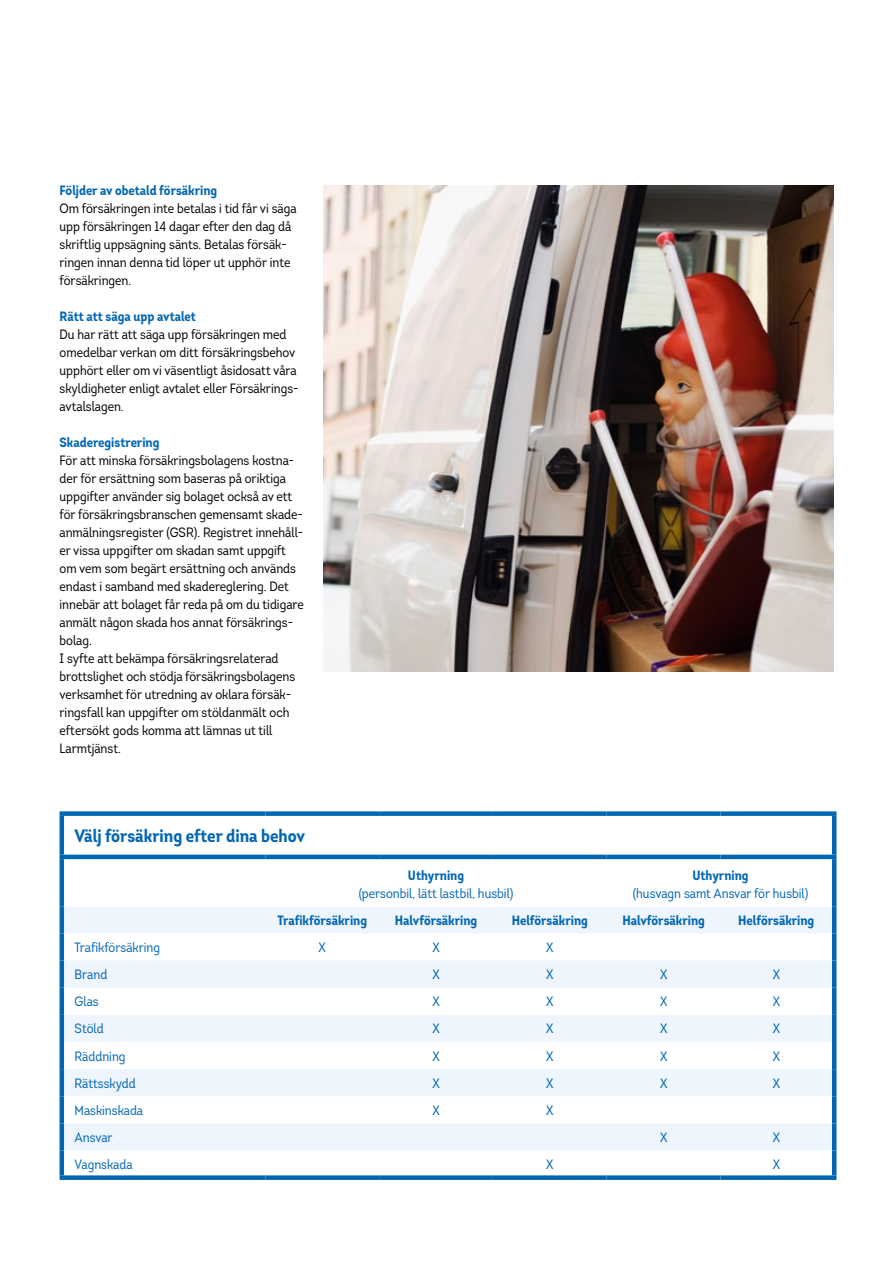
<style>
.page{position:relative;width:893px;height:1263px;background:#fff}
.page>*{position:absolute;margin:0;border:0;box-sizing:border-box;transform-origin:0 0}
.t1{font:700 18px "Intro Cond";color:#0066b3}
.t2{font:13.5px/18px "Intro Cond";color:#000}
.t3{font:13.5px "Intro Cond";color:#0066b3}
.t4{font:700 13.5px "Intro Cond";color:#0066b3}
</style>
<div class="page">
<svg style="left:64px;top:906px;width:768px;height:244px;fill:#eef5fc"></svg>
<div style="left:60px;top:811px;width:205px;height:5px;background:#0066b3"></div>
<hr style="left:60px;top:816px;width:4px;height:39px;background:#0066b3">
<div style="left:265px;top:811px;width:114px;height:5px;background:#0066b3"></div>
<div style="left:379px;top:811px;width:114px;height:5px;background:#0066b3"></div>
<div style="left:493px;top:811px;width:114px;height:5px;background:#0066b3"></div>
<div style="left:607px;top:811px;width:113px;height:5px;background:#0066b3"></div>
<div style="left:720px;top:811px;width:116px;height:5px;background:#0066b3"></div>
<hr style="left:832px;top:816px;width:4px;height:39px;background:#0066b3">
<hr style="left:60px;top:855px;width:205px;height:4px;background:#0066b3">
<hr style="left:265px;top:855px;width:114px;height:4px;background:#0066b3">
<hr style="left:379px;top:855px;width:114px;height:4px;background:#0066b3">
<hr style="left:493px;top:855px;width:114px;height:4px;background:#0066b3">
<hr style="left:607px;top:855px;width:113px;height:4px;background:#0066b3">
<hr style="left:720px;top:855px;width:116px;height:4px;background:#0066b3">
<hr style="left:832px;top:906px;width:4px;height:27px;background:#0066b3">
<hr style="left:832px;top:933px;width:4px;height:27px;background:#0066b3">
<hr style="left:832px;top:960px;width:4px;height:28px;background:#0066b3">
<hr style="left:832px;top:988px;width:4px;height:27px;background:#0066b3">
<hr style="left:832px;top:1015px;width:4px;height:27px;background:#0066b3">
<hr style="left:832px;top:1042px;width:4px;height:27px;background:#0066b3">
<hr style="left:832px;top:1069px;width:4px;height:27px;background:#0066b3">
<hr style="left:832px;top:1096px;width:4px;height:27px;background:#0066b3">
<hr style="left:832px;top:1123px;width:4px;height:27px;background:#0066b3">
<hr style="left:832px;top:1150px;width:4px;height:25px;background:#0066b3">
<hr style="left:60px;top:906px;width:4px;height:27px;background:#0066b3">
<hr style="left:60px;top:933px;width:4px;height:27px;background:#0066b3">
<hr style="left:60px;top:960px;width:4px;height:28px;background:#0066b3">
<hr style="left:60px;top:988px;width:4px;height:27px;background:#0066b3">
<hr style="left:60px;top:1015px;width:4px;height:27px;background:#0066b3">
<hr style="left:60px;top:1042px;width:4px;height:27px;background:#0066b3">
<hr style="left:60px;top:1069px;width:4px;height:27px;background:#0066b3">
<hr style="left:60px;top:1096px;width:4px;height:27px;background:#0066b3">
<hr style="left:60px;top:1123px;width:4px;height:27px;background:#0066b3">
<hr style="left:60px;top:1150px;width:4px;height:25px;background:#0066b3">
<hr style="left:60px;top:859px;width:4px;height:47px;background:#0066b3">
<hr style="left:832px;top:859px;width:4px;height:47px;background:#0066b3">
<div style="left:265px;top:1175px;width:114px;height:5px;background:#0066b3"></div>
<div style="left:379px;top:1175px;width:114px;height:5px;background:#0066b3"></div>
<div style="left:493px;top:1175px;width:114px;height:5px;background:#0066b3"></div>
<div style="left:607px;top:1175px;width:113px;height:5px;background:#0066b3"></div>
<div style="left:720px;top:1175px;width:116px;height:5px;background:#0066b3"></div>
<div style="left:60px;top:1175px;width:205px;height:5px;background:#0066b3"></div>
<img style="left:323px;top:186px;width:510px;height:486px">
<p class="t4" style="left:60px;top:181px;width:159px">Följder av obetald försäkring</p>
<p class="t2" style="left:60px;top:199px;width:239px">Om försäkringen inte betalas i tid får vi säga upp försäkringen 14 dagar efter den dag då skriftlig uppsägning sänts. Betalas försäk&shy;ringen innan denna tid löper ut upphör inte försäkringen.</p>
<p class="t4" style="left:60px;top:307px;width:138px">Rätt att säga upp avtalet</p>
<p class="t2" style="left:60px;top:325px;width:240px">Du har rätt att säga upp försäkringen med omedelbar verkan om ditt försäkringsbehov upphört eller om vi väsentligt åsidosatt våra skyldigheter enligt avtalet eller Försäkrings&shy;avtalslagen.</p>
<p class="t4" style="left:60px;top:433px;width:101px">Skaderegistrering</p>
<p class="t2" style="left:60px;top:451px;width:246px">För att minska försäkringsbolagens kostna&shy;der för ersättning som baseras på oriktiga uppgifter använder sig bolaget också av ett för försäkringsbranschen gemensamt skade&shy;anmälningsregister (GSR). Registret innehåll&shy;er vissa uppgifter om skadan samt uppgift om vem som begärt ersättning och används endast i samband med skadereglering. Det innebär att bolaget får reda på om du tidigare anmält någon skada hos annat försäkrings&shy;bolag.<br>I syfte att bekämpa försäkringsrelaterad brottslighet och stödja försäkringsbolagens verksamhet för utredning av oklara försäk&shy;ringsfall kan uppgifter om stöldanmält och eftersökt gods komma att lämnas ut till Larmtjänst.</p>
<h1 class="t1" style="left:75px;top:824px;width:232px">Välj försäkring efter dina behov</h1>
<p class="t4" style="left:408px;top:866px;width:58px">Uthyrning</p>
<p class="t3" style="left:359px;top:885px;width:156px">(personbil, lätt lastbil, husbil)</p>
<p class="t4" style="left:692px;top:866px;width:58px">Uthyrning</p>
<p class="t3" style="left:633px;top:885px;width:177px">(husvagn samt Ansvar för husbil)</p>
<p class="t4" style="left:277px;top:911px;width:91px">Trafikförsäkring</p>
<p class="t4" style="left:395px;top:911px;width:84px">Halvförsäkring</p>
<p class="t4" style="left:512px;top:911px;width:78px">Helförsäkring</p>
<p class="t4" style="left:622px;top:911px;width:84px">Halvförsäkring</p>
<p class="t4" style="left:738px;top:911px;width:78px">Helförsäkring</p>
<p class="t3" style="left:75px;top:939px;width:87px">Trafikförsäkring</p>
<p class="t3" style="left:319px;top:939px;width:9px">X</p>
<p class="t3" style="left:432px;top:939px;width:9px">X</p>
<p class="t3" style="left:546px;top:939px;width:9px">X</p>
<p class="t3" style="left:75px;top:966px;width:34px">Brand</p>
<p class="t3" style="left:432px;top:966px;width:9px">X</p>
<p class="t3" style="left:546px;top:966px;width:9px">X</p>
<p class="t3" style="left:660px;top:966px;width:9px">X</p>
<p class="t3" style="left:773px;top:966px;width:9px">X</p>
<p class="t3" style="left:75px;top:993px;width:26px">Glas</p>
<p class="t3" style="left:432px;top:993px;width:9px">X</p>
<p class="t3" style="left:546px;top:993px;width:9px">X</p>
<p class="t3" style="left:660px;top:993px;width:9px">X</p>
<p class="t3" style="left:773px;top:993px;width:9px">X</p>
<p class="t3" style="left:75px;top:1020px;width:31px">Stöld</p>
<p class="t3" style="left:432px;top:1020px;width:9px">X</p>
<p class="t3" style="left:546px;top:1020px;width:9px">X</p>
<p class="t3" style="left:660px;top:1020px;width:9px">X</p>
<p class="t3" style="left:773px;top:1020px;width:9px">X</p>
<p class="t3" style="left:75px;top:1048px;width:52px">Räddning</p>
<p class="t3" style="left:432px;top:1048px;width:9px">X</p>
<p class="t3" style="left:546px;top:1048px;width:9px">X</p>
<p class="t3" style="left:660px;top:1048px;width:9px">X</p>
<p class="t3" style="left:773px;top:1048px;width:9px">X</p>
<p class="t3" style="left:75px;top:1075px;width:63px">Rättsskydd</p>
<p class="t3" style="left:432px;top:1075px;width:9px">X</p>
<p class="t3" style="left:546px;top:1075px;width:9px">X</p>
<p class="t3" style="left:660px;top:1075px;width:9px">X</p>
<p class="t3" style="left:773px;top:1075px;width:9px">X</p>
<p class="t3" style="left:75px;top:1102px;width:70px">Maskinskada</p>
<p class="t3" style="left:432px;top:1102px;width:9px">X</p>
<p class="t3" style="left:546px;top:1102px;width:9px">X</p>
<p class="t3" style="left:75px;top:1129px;width:40px">Ansvar</p>
<p class="t3" style="left:660px;top:1129px;width:9px">X</p>
<p class="t3" style="left:773px;top:1129px;width:9px">X</p>
<p class="t3" style="left:75px;top:1156px;width:59px">Vagnskada</p>
<p class="t3" style="left:546px;top:1156px;width:9px">X</p>
<p class="t3" style="left:773px;top:1156px;width:9px">X</p>
</div>
